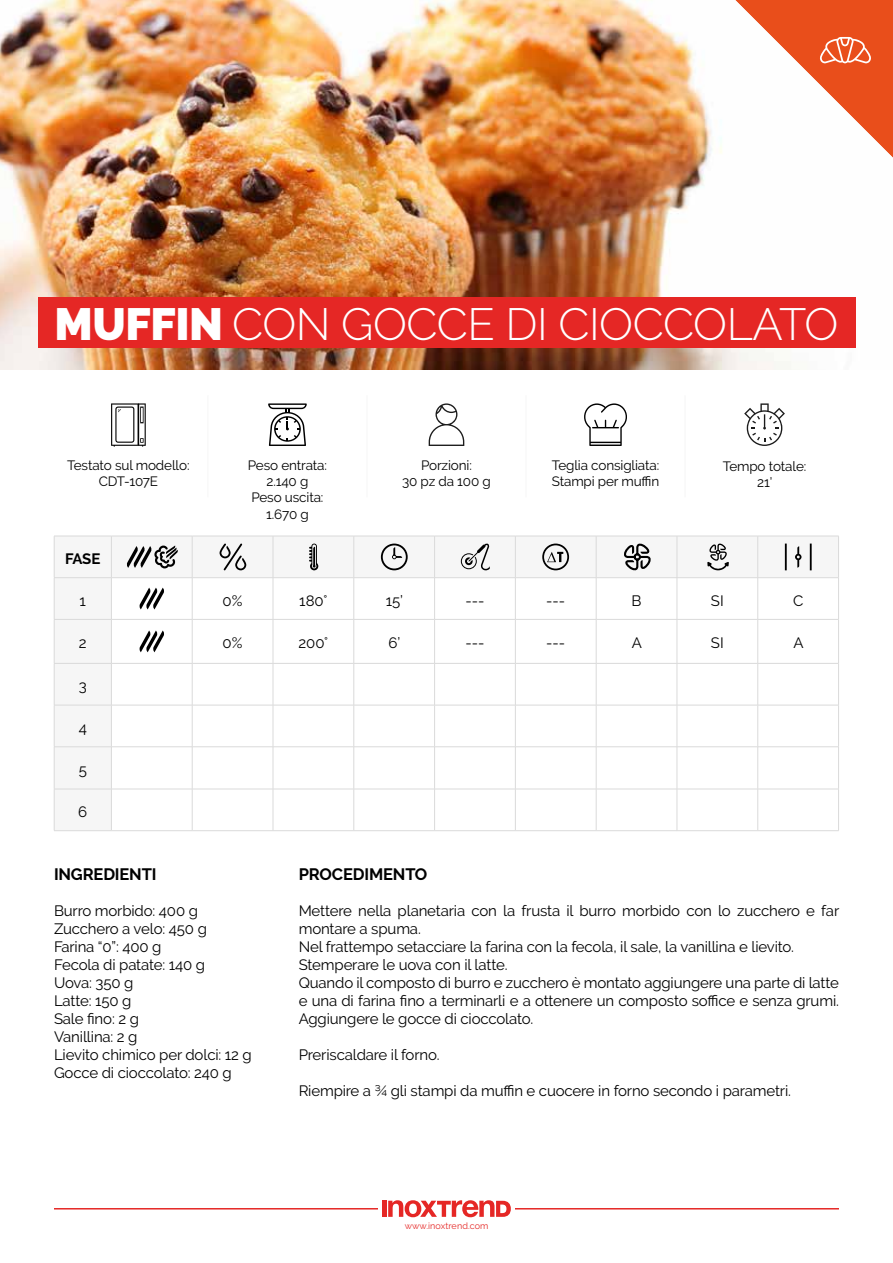
<style>
.page{position:relative;width:893px;height:1263px;background:#fff}
.page>*{position:absolute;margin:0;border:0;box-sizing:border-box;transform-origin:0 0}
.t1{font:300 45px "Raleway";letter-spacing:-.01em;color:#fff}
.t2{font:700 16.5px "Raleway";letter-spacing:-.01em;color:#000}
.t3{font:15px/18px "Raleway";letter-spacing:-.01em;color:#000}
.t4{font:700 15px "Raleway";color:#000}
.t5{font:13.5px/16.2px "Raleway";letter-spacing:-.01em;color:#000;text-align:center}
.t6{font:9px "Raleway";letter-spacing:.01em;color:#e52725}
.s1{font-weight:900}
</style>
<div class="page">
<hr style="left:54px;top:1208px;width:785px;height:1px;background:#e52725">
<div style="left:378px;top:1197px;width:136px;height:23px;background:#fff"></div>
<div style="left:382px;top:1201px;width:5px;height:16px;background:#e52725"></div>
<svg style="left:388px;top:1200px;width:123px;height:17px"></svg>
<img style="left:0;top:0;width:893px;height:370px">
<svg style="left:744px;top:403px;width:41px;height:43px"></svg>
<svg style="left:429px;top:403px;width:35px;height:43px"></svg>
<svg style="left:268px;top:403px;width:39px;height:43px"></svg>
<svg style="left:584px;top:403px;width:43px;height:43px"></svg>
<hr style="left:838px;top:536px;width:1px;height:41px;background:#dadada">
<hr style="left:758px;top:577px;width:81px;height:1px;background:#dadada">
<hr style="left:838px;top:578px;width:1px;height:41px;background:#dadada">
<hr style="left:758px;top:619px;width:81px;height:1px;background:#dadada">
<hr style="left:838px;top:620px;width:1px;height:43px;background:#dadada">
<hr style="left:838px;top:663px;width:1px;height:42px;background:#dadada">
<hr style="left:838px;top:705px;width:1px;height:42px;background:#dadada">
<hr style="left:838px;top:747px;width:1px;height:42px;background:#dadada">
<hr style="left:838px;top:789px;width:1px;height:41px;background:#dadada">
<hr style="left:758px;top:830px;width:81px;height:1px;background:#dadada">
<div style="left:38px;top:297px;width:817px;height:50px;background:#e52725"></div>
<svg style="left:54px;top:536px;width:784px;height:295px"></svg>
<svg style="left:111px;top:403px;width:35px;height:43px"></svg>
<hr style="left:208px;top:395px;width:1px;height:102px;background:#f6f6f6">
<hr style="left:367px;top:395px;width:1px;height:102px;background:#f6f6f6">
<hr style="left:526px;top:395px;width:1px;height:102px;background:#f6f6f6">
<hr style="left:685px;top:395px;width:1px;height:102px;background:#f6f6f6">
<svg style="left:736px;top:0;width:157px;height:157px"></svg>
<h1 class="t1" style="left:55px;top:297px;width:785px"><span class="s1">MUFFIN</span> CON GOCCE DI CIOCCOLATO</h1>
<p class="t5" style="left:67px;top:457px;width:124px">Testato sul modello:<br>CDT-107E</p>
<p class="t5" style="left:248px;top:457px;width:81px">Peso entrata:<br>2.140 g<br>Peso uscita:<br>1.670 g</p>
<p class="t5" style="left:552px;top:457px;width:109px;text-align:left">Teglia consigliata:<br>Stampi per muffin</p>
<p class="t5" style="left:402px;top:457px;width:90px">Porzioni:<br>30 pz da 100 g</p>
<p class="t5" style="left:723px;top:458px;width:85px">Tempo totale:<br>21’</p>
<p class="t4" style="left:65px;top:550px;width:37px">FASE</p>
<p class="t3" style="left:80px;top:591px;width:8px">1</p>
<p class="t3" style="left:223px;top:591px;width:21px">0%</p>
<p class="t3" style="left:299px;top:591px;width:30px">180°</p>
<p class="t3" style="left:386px;top:591px;width:19px">15’</p>
<p class="t3" style="left:465px;top:591px;width:20px">---</p>
<p class="t3" style="left:546px;top:591px;width:20px">---</p>
<p class="t3" style="left:632px;top:591px;width:11px">B</p>
<p class="t3" style="left:711px;top:591px;width:14px">SI</p>
<p class="t3" style="left:793px;top:591px;width:12px">C</p>
<p class="t3" style="left:79px;top:634px;width:9px">2</p>
<p class="t3" style="left:223px;top:634px;width:21px">0%</p>
<p class="t3" style="left:298px;top:634px;width:31px">200°</p>
<p class="t3" style="left:388px;top:634px;width:13px">6’</p>
<p class="t3" style="left:465px;top:634px;width:20px">---</p>
<p class="t3" style="left:546px;top:634px;width:20px">---</p>
<p class="t3" style="left:632px;top:634px;width:12px">A</p>
<p class="t3" style="left:711px;top:634px;width:14px">SI</p>
<p class="t3" style="left:793px;top:634px;width:12px">A</p>
<p class="t3" style="left:79px;top:677px;width:10px">3</p>
<p class="t3" style="left:79px;top:719px;width:10px">4</p>
<p class="t3" style="left:79px;top:761px;width:10px">5</p>
<p class="t3" style="left:78px;top:802px;width:11px">6</p>
<p class="t2" style="left:54px;top:864px;width:104px">INGREDIENTI</p>
<p class="t3" style="left:54px;top:901px;width:199px">Burro morbido: 400 g<br>Zucchero a velo: 450 g<br>Farina “0”: 400 g<br>Fecola di patate: 140 g<br>Uova: 350 g<br>Latte: 150 g<br>Sale fino: 2 g<br>Vanillina: 2 g<br>Lievito chimico per dolci: 12 g<br>Gocce di cioccolato: 240 g</p>
<p class="t2" style="left:299px;top:864px;width:130px">PROCEDIMENTO</p>
<p class="t3" style="left:299px;top:901px;width:542px">Mettere nella planetaria con la frusta il burro morbido con lo zucchero e far montare a spuma.<br>Nel frattempo setacciare la farina con la fecola, il sale, la vanillina e lievito.<br>Stemperare le uova con il latte.<br>Quando il composto di burro e zucchero è montato aggiungere una parte di latte e una di farina fino a terminarli e a ottenere un composto soffice e senza grumi.<br>Aggiungere le gocce di cioccolato.</p>
<p class="t3" style="left:299px;top:1045px;width:143px">Preriscaldare il forno.</p>
<p class="t3" style="left:299px;top:1081px;width:494px">Riempire a ¾ gli stampi da muffin e cuocere in forno secondo i parametri.</p>
<p class="t6" style="left:405px;top:1220px;width:85px">www.inoxtrend.com</p>
</div>
